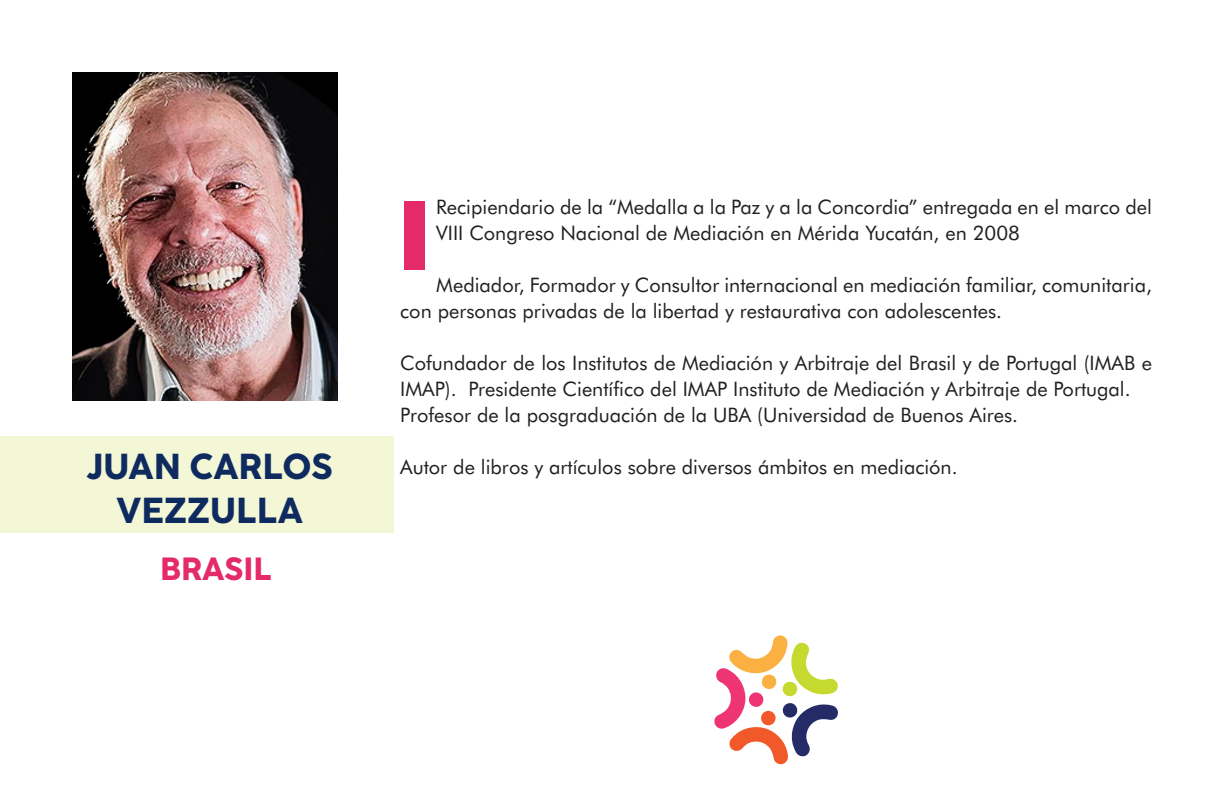
<style>
.page{position:relative;width:1224px;height:792px;background:#fff}
.page>*{position:absolute;margin:0;border:0;box-sizing:border-box;transform-origin:0 0}
.t1{font:800 36px/44px "Coco Sharp XS";color:#0f2a5f;text-align:center}
.t2{font:800 32px "Coco Sharp XS";color:#e42a6b}
.t3{font:20px/26px "Futura BT";color:#231f20}
</style>
<div class="page">
<img style="left:72px;top:72px;width:266px;height:329px">
<svg style="left:714px;top:635px;width:124px;height:130px"></svg>
<div style="left:761px;top:711px;width:15px;height:14px;background:#f1592b;border-radius:50%"></div>
<div style="left:0;top:436px;width:393px;height:97px;background:#f3f7d6"></div>
<div style="left:404px;top:201px;width:20px;height:68px;background:#e42a6b"></div>
<p class="t1" style="left:87px;top:444px;width:248px">JUAN CARLOS<br>VEZZULLA</p>
<p class="t2" style="left:160px;top:546px;width:113px">BRASIL</p>
<p class="t3" style="left:436px;top:194px;width:717px">Recipiendario de la “Medalla a la Paz y a la Concordia” entregada en el marco del<br>VIII Congreso Nacional de Mediación en Mérida Yucatán, en 2008</p>
<p class="t3" style="left:400px;top:272px;width:753px;text-indent:36px">Mediador, Formador y Consultor internacional en mediación familiar, comunitaria, con personas privadas de la libertad y restaurativa con adolescentes.</p>
<p class="t3" style="left:400px;top:350px;width:753px">Cofundador de los Institutos de Mediación y Arbitraje del Brasil y de Portugal (IMAB e<br>IMAP). Presidente Científico del IMAP Instituto de Mediación y Arbitraje de Portugal.</p>
<p class="t3" style="left:400px;top:402px;width:619px">Profesor de la posgraduación de la UBA (Universidad de Buenos Aires.</p>
<p class="t3" style="left:400px;top:454px;width:559px">Autor de libros y artículos sobre diversos ámbitos en mediación.</p>
</div>
